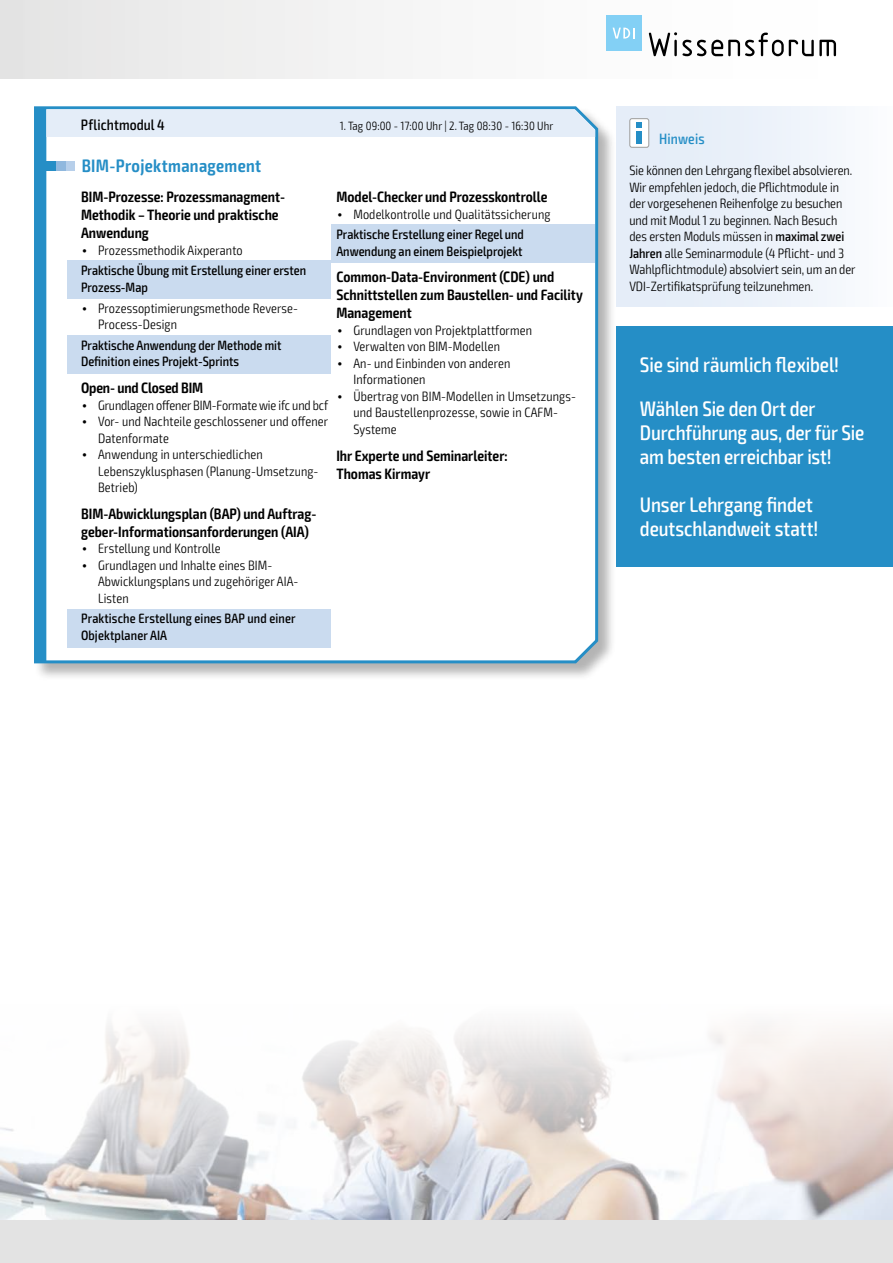
<style>
.page{position:relative;width:893px;height:1263px;background:#fff}
.page>*{position:absolute;margin:0;border:0;box-sizing:border-box;transform-origin:0 0}
.t1{font:500 condensed 21px/24px "Exo 2";letter-spacing:-.005em;color:#fff}
.t2{font:600 condensed 18px "Exo 2";letter-spacing:.02em;color:#258ec6}
.t3{font:600 condensed 15px/18px "Exo 2";color:#000}
.t4{font:500 condensed 15px "Exo 2";letter-spacing:.005em;color:#000}
.t5{font:500 condensed 15px "Exo 2";letter-spacing:.01em;color:#258ec6}
.t6{font:300 condensed 13.5px/16.5px "Exo 2";letter-spacing:.01em;color:#000}
.t7{font:500 condensed 13.5px/16.5px "Exo 2";color:#000}
.t8{font:300 condensed 13.5px "Exo 2";letter-spacing:-.01em;color:#000}
.t9{font:300 condensed 12px "Exo 2";letter-spacing:.01em;color:#000}
.s1{font-family:"Vialog LT Std";font-weight:400;font-stretch:normal}
.s2{font-weight:300}
.s3{font-weight:500}
</style>
<div class="page">
<svg style="left:0;top:1025px;width:893px;height:195px"></svg>
<div style="left:617px;top:106px;width:276px;height:200px;background:linear-gradient(to right,#e1eaf7,#f9fbfd)"></div>
<div style="left:0;top:1220px;width:893px;height:43px;background:#e3e3e3"></div>
<div style="left:1px;top:0;width:892px;height:79px;background:linear-gradient(to right,#e7e7e7,#fff)"></div>
<div style="left:0;top:0;width:23px;height:79px;background:#e3e3e3"></div>
<div style="left:630px;top:119px;width:19px;height:28px;background:#fff;border-radius:2px"></div>
<div style="left:629px;top:118px;width:20px;height:30px;border:1px solid #9d9d9c;border-radius:2px"></div>
<div style="left:636px;top:131px;width:6px;height:13px;background:#258ec6"></div>
<svg style="left:636px;top:122px;width:6px;height:5px"></svg>
<div style="left:617px;top:326px;width:276px;height:241px;background:#258ec6"></div>
<div style="left:34px;top:106px;width:582px;height:575px;background:#000;opacity:.3"></div>
<svg style="left:34px;top:106px;width:566px;height:559px;background:#5ca0c4"></svg>
<svg style="left:36px;top:108px;width:559px;height:554px"></svg>
<div style="left:50px;top:162px;width:25px;height:9px;background:#b7cfea"></div>
<div style="left:48px;top:162px;width:18px;height:9px;background:#90b8de"></div>
<div style="left:46px;top:162px;width:10px;height:9px;background:#258ec6"></div>
<div style="left:331px;top:224px;width:264px;height:39px;background:#cadbef"></div>
<div style="left:67px;top:260px;width:263px;height:39px;background:#cadbef"></div>
<div style="left:67px;top:609px;width:263px;height:39px;background:#cadbef"></div>
<div style="left:67px;top:335px;width:263px;height:38px;background:#cadbef"></div>
<svg style="left:649px;top:32px;width:187px;height:24px"></svg>
<div style="left:606px;top:15px;width:36px;height:36px;background:#83d0f5"></div>
<svg style="left:613px;top:28px;width:21px;height:11px"></svg>
<p class="t4" style="left:81px;top:116px;width:86px">Pflichtmodul 4</p>
<p class="t9" style="left:340px;top:119px;width:215px">1. Tag 09:00 - 17:00 Uhr | 2. Tag 08:30 - 16:30 Uhr</p>
<h2 class="t2" style="left:82px;top:155px;width:181px">BIM-Projektmanagement</h2>
<p class="t3" style="left:81px;top:188px;width:206px">BIM-Prozesse: Prozessmanagment-<br>Methodik – Theorie und praktische<br>Anwendung</p>
<p class="t7" style="left:81px;top:240px;width:227px;line-height:20.7px"><span class="s1">•</span> <span class="s2">Prozessmethodik Aixperanto<br></span>Praktische Übung mit Erstellung einer ersten</p>
<p class="t7" style="left:81px;top:279px;width:68px">Prozess-Map</p>
<p class="t6" style="left:98px;top:300px;width:202px;text-indent:-17px"><span class="s1">•</span> Prozessoptimierungsmethode Reverse-<br>Process-Design</p>
<p class="t7" style="left:81px;top:337px;width:202px">Praktische Anwendung der Methode mit<br>Definition eines Projekt-Sprints</p>
<p class="t3" style="left:81px;top:379px;width:124px">Open- und Closed BIM</p>
<p class="t8" style="left:81px;top:397px;width:249px"><span class="s1">•</span> Grundlagen offener BIM-Formate wie ifc und bcf</p>
<p class="t6" style="left:98px;top:413px;width:232px;text-indent:-17px"><span class="s1">•</span> Vor- und Nachteile geschlossener und offener<br>Datenformate</p>
<p class="t6" style="left:98px;top:446px;width:222px;text-indent:-17px"><span class="s1">•</span> Anwendung in unterschiedlichen<br>Lebenszyklusphasen (Planung-Umsetzung-<br>Betrieb)</p>
<p class="t3" style="left:81px;top:505px;width:237px">BIM-Abwicklungsplan (BAP) und Auftrag&shy;geber-Informationsanforderungen (AIA)</p>
<p class="t6" style="left:81px;top:540px;width:141px"><span class="s1">•</span> Erstellung und Kontrolle</p>
<p class="t6" style="left:98px;top:557px;width:202px;text-indent:-17px"><span class="s1">•</span> Grundlagen und Inhalte eines BIM-<br>Abwicklungsplans und zugehöriger AIA-<br>Listen</p>
<p class="t7" style="left:81px;top:610px;width:216px">Praktische Erstellung eines BAP und einer<br>Objektplaner AIA</p>
<p class="t3" style="left:336px;top:188px;width:213px">Model-Checker und Prozesskontrolle</p>
<p class="t6" style="left:336px;top:204px;width:216px;line-height:20.7px"><span class="s1">•</span> Modelkontrolle und Qualitätssicherung<br><span class="s3">Praktische Erstellung einer Regel und</span></p>
<p class="t7" style="left:336px;top:243px;width:188px">Anwendung an einem Beispielprojekt</p>
<p class="t3" style="left:336px;top:269px;width:248px">Common-Data-Environment (CDE) und<br>Schnittstellen zum Baustellen- und Facility<br>Management</p>
<p class="t6" style="left:336px;top:322px;width:197px"><span class="s1">•</span> Grundlagen von Projektplattformen</p>
<p class="t6" style="left:336px;top:339px;width:165px"><span class="s1">•</span> Verwalten von BIM-Modellen</p>
<p class="t6" style="left:353px;top:355px;width:159px;text-indent:-17px"><span class="s1">•</span> An- und Einbinden von anderen<br>Informationen</p>
<p class="t6" style="left:353px;top:388px;width:224px;text-indent:-17px"><span class="s1">•</span> Übertrag von BIM-Modellen in Umsetzungs&shy;und Baustellenprozesse, sowie in CAFM-<br>Systeme</p>
<p class="t3" style="left:336px;top:447px;width:173px">Ihr Experte und Seminarleiter:<br>Thomas Kirmayr</p>
<p class="t5" style="left:659px;top:130px;width:47px">Hinweis</p>
<p class="t6" style="left:629px;top:163px;width:228px">Sie können den Lehrgang flexibel absolvieren.<br>Wir empfehlen jedoch, die Pflichtmodule in der vorgesehenen Reihenfolge zu besuchen und mit Modul 1 zu beginnen. Nach Besuch des ersten Moduls müssen in <span class="s3">maximal zwei Jahren</span> alle Seminarmodule (4 Pflicht- und 3<br>Wahlpflichtmodule) absolviert sein, um an der VDI-Zertifikatsprüfung teilzunehmen.</p>
<h1 class="t1" style="left:640px;top:342px;width:201px;line-height:44.7px">Sie sind räumlich flexibel!<br>Wählen Sie den Ort der</h1>
<h1 class="t1" style="left:640px;top:421px;width:226px">Durchführung aus, der für Sie am besten erreichbar ist!</h1>
<h1 class="t1" style="left:640px;top:493px;width:180px">Unser Lehrgang findet deutschlandweit statt!</h1>
</div>
